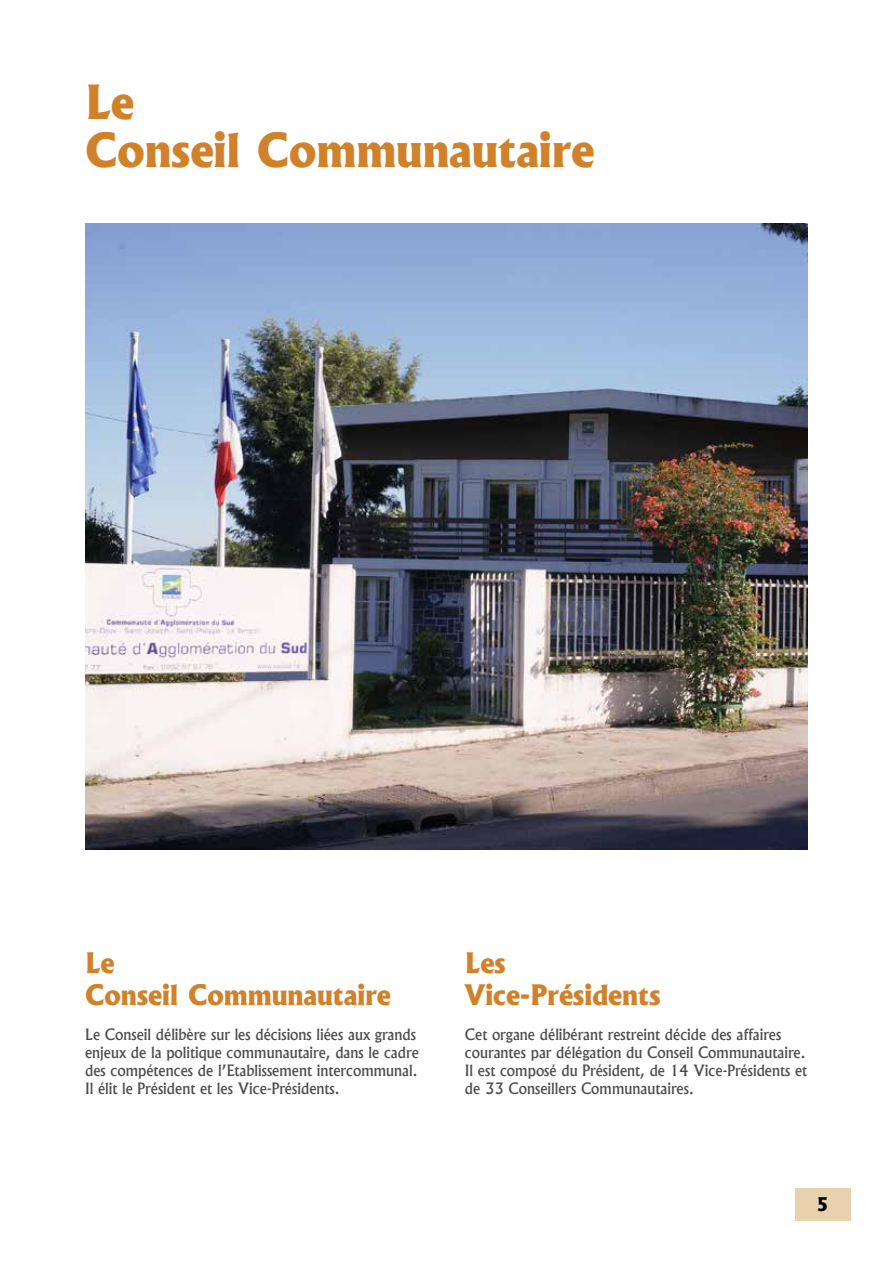
<style>
.page{position:relative;width:893px;height:1263px;background:#fff}
.page>*{position:absolute;margin:0;border:0;box-sizing:border-box;transform-origin:0 0}
.t1{font:800 45px/48px "Albertus";color:#d08129}
.t2{font:800 27px/32.4px "Albertus";color:#d08129}
.t3{font:800 18px "Albertus";color:#000}
.t4{font:500 15px/18px "Albertus";color:#4d4d4f}
</style>
<div class="page">
<img style="left:85px;top:224px;width:723px;height:625px">
<div style="left:795px;top:1188px;width:55px;height:32px;background:#e7d2ad"></div>
<h1 class="t1" style="left:85px;top:78px;width:511px">Le<br>Conseil Communautaire</h1>
<h2 class="t2" style="left:85px;top:946px;width:307px">Le<br>Conseil Communautaire</h2>
<h2 class="t2" style="left:465px;top:946px;width:197px">Les<br>Vice-Présidents</h2>
<p class="t4" style="left:85px;top:1025px;width:335px">Le Conseil délibère sur les décisions liées aux grands enjeux de la politique communautaire, dans le cadre des compétences de l’Etablissement intercommunal.<br>Il élit le Président et les Vice-Présidents.</p>
<p class="t4" style="left:465px;top:1025px;width:344px">Cet organe délibérant restreint décide des affaires courantes par délégation du Conseil Communautaire.<br>Il est composé du Président, de 14 Vice-Présidents et de 33 Conseillers Communautaires.</p>
<p class="t3" style="left:817px;top:1192px;width:13px">5</p>
</div>
